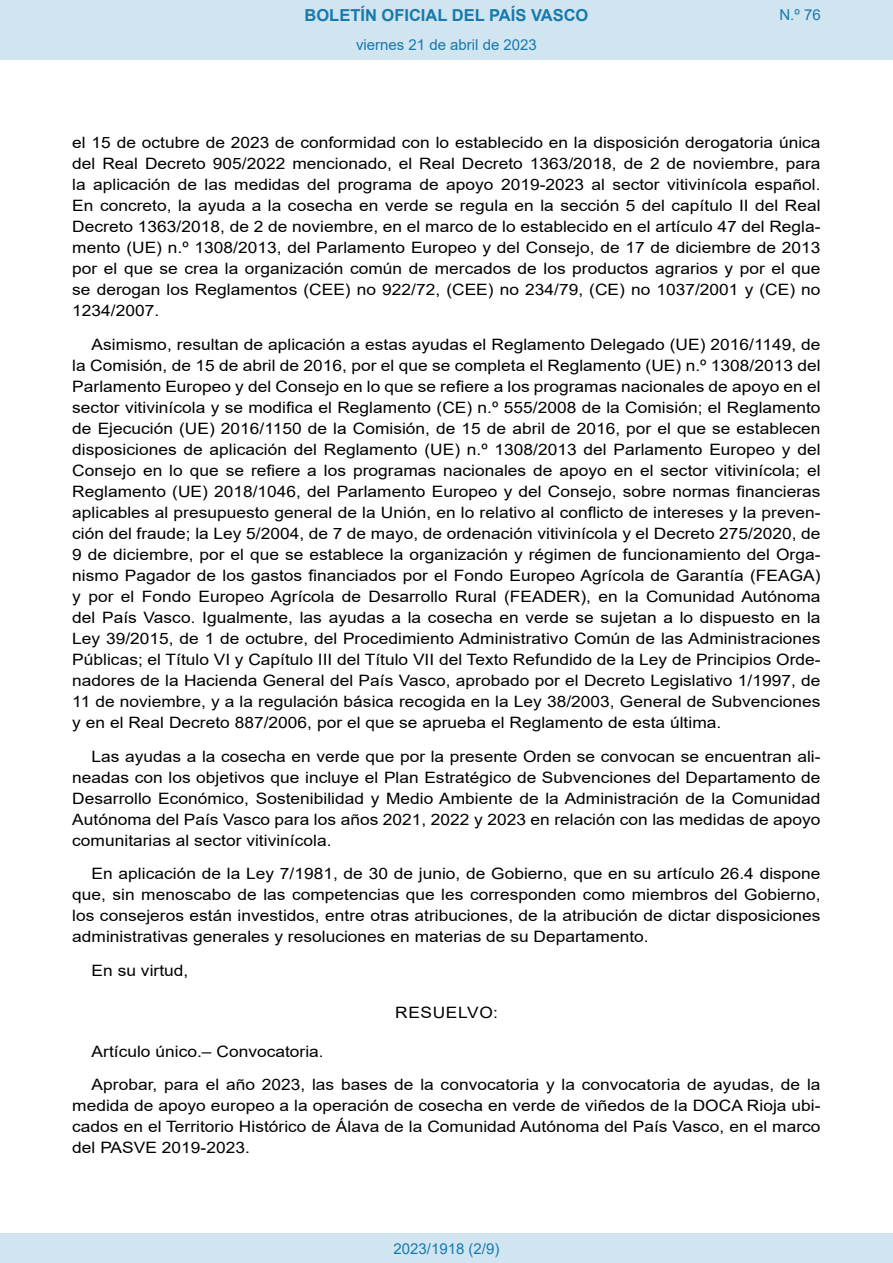
<style>
.page{position:relative;width:893px;height:1263px;background:#fff}
.page>*{position:absolute;margin:0;border:0;box-sizing:border-box;transform-origin:0 0}
.t1{font:700 16.5px "Arial";color:#1879ad}
.BOPVDetalle{font:15.6px/21px "Arial";color:#000;text-align:justify;scale:1.11 1}
.BOPVClave{font:15.6px "Arial";letter-spacing:.035em;color:#000;scale:1.11 1}
.Paginacion_Centro{font:15px "Arial";color:#1879ad}
</style>
<div class="page">
<div style="left:0;top:0;width:893px;height:60px;background:#d0e5f0"></div>
<div style="left:0;top:1233px;width:893px;height:30px;background:#d0e5f0"></div>
<p class="t1" style="left:305px;top:3px;width:285px">BOLETÍN OFICIAL DEL PAÍS VASCO</p>
<p class="Paginacion_Centro" style="left:356px;top:35px;width:182px">viernes 21 de abril de 2023</p>
<p class="Paginacion_Centro" style="left:779px;top:5px;width:43px">N.º 76</p>
<p class="BOPVDetalle" style="left:72px;top:132px;width:676px">el 15 de octubre de 2023 de conformidad con lo establecido en la disposición derogatoria única del Real Decreto 905/2022 mencionado, el Real Decreto 1363/2018, de 2 de noviembre, para la aplicación de las medidas del programa de apoyo 2019-2023 al sector vitivinícola español.<br>En concreto, la ayuda a la cosecha en verde se regula en la sección 5 del capítulo II del Real Decreto 1363/2018, de 2 de noviembre, en el marco de lo establecido en el artículo 47 del Regla&shy;mento (UE) n.º 1308/2013, del Parlamento Europeo y del Consejo, de 17 de diciembre de 2013 por el que se crea la organización común de mercados de los productos agrarios y por el que se derogan los Reglamentos (CEE) no 922/72, (CEE) no 234/79, (CE) no 1037/2001 y (CE) no 1234/2007.</p>
<p class="BOPVDetalle" style="left:72px;top:334px;width:676px;text-indent:19px">Asimismo, resultan de aplicación a estas ayudas el Reglamento Delegado (UE) 2016/1149, de la Comisión, de 15 de abril de 2016, por el que se completa el Reglamento (UE) n.º 1308/2013 del Parlamento Europeo y del Consejo en lo que se refiere a los programas nacionales de apoyo en el sector vitivinícola y se modifica el Reglamento (CE) n.º 555/2008 de la Comisión; el Reglamento de Ejecución (UE) 2016/1150 de la Comisión, de 15 de abril de 2016, por el que se establecen disposiciones de aplicación del Reglamento (UE) n.º 1308/2013 del Parlamento Europeo y del Consejo en lo que se refiere a los programas nacionales de apoyo en el sector vitivinícola; el Reglamento (UE) 2018/1046, del Parlamento Europeo y del Consejo, sobre normas financieras aplicables al presupuesto general de la Unión, en lo relativo al conflicto de intereses y la preven&shy;ción del fraude; la Ley 5/2004, de 7 de mayo, de ordenación vitivinícola y el Decreto 275/2020, de 9 de diciembre, por el que se establece la organización y régimen de funcionamiento del Orga&shy;nismo Pagador de los gastos financiados por el Fondo Europeo Agrícola de Garantía (FEAGA) y por el Fondo Europeo Agrícola de Desarrollo Rural (FEADER), en la Comunidad Autónoma del País Vasco. Igualmente, las ayudas a la cosecha en verde se sujetan a lo dispuesto en la Ley 39/2015, de 1 de octubre, del Procedimiento Administrativo Común de las Administraciones Públicas; el Título VI y Capítulo III del Título VII del Texto Refundido de la Ley de Principios Orde&shy;nadores de la Hacienda General del País Vasco, aprobado por el Decreto Legislativo 1/1997, de 11 de noviembre, y a la regulación básica recogida en la Ley 38/2003, General de Subvenciones y en el Real Decreto 887/2006, por el que se aprueba el Reglamento de esta última.</p>
<p class="BOPVDetalle" style="left:72px;top:746px;width:676px;text-indent:19px">Las ayudas a la cosecha en verde que por la presente Orden se convocan se encuentran ali&shy;neadas con los objetivos que incluye el Plan Estratégico de Subvenciones del Departamento de Desarrollo Económico, Sostenibilidad y Medio Ambiente de la Administración de la Comunidad Autónoma del País Vasco para los años 2021, 2022 y 2023 en relación con las medidas de apoyo comunitarias al sector vitivinícola.</p>
<p class="BOPVDetalle" style="left:72px;top:863px;width:676px;text-indent:19px">En aplicación de la Ley 7/1981, de 30 de junio, de Gobierno, que en su artículo 26.4 dispone que, sin menoscabo de las competencias que les corresponden como miembros del Gobierno, los consejeros están investidos, entre otras atribuciones, de la atribución de dictar disposiciones administrativas generales y resoluciones en materias de su Departamento.</p>
<p class="BOPVDetalle" style="left:92px;top:960px;width:89px">En su virtud,</p>
<p class="BOPVClave" style="left:395px;top:1002px;width:94px">RESUELVO:</p>
<p class="BOPVDetalle" style="left:92px;top:1040px;width:211px">Artículo único.– Convocatoria.</p>
<p class="BOPVDetalle" style="left:72px;top:1074px;width:676px;text-indent:19px">Aprobar, para el año 2023, las bases de la convocatoria y la convocatoria de ayudas, de la medida de apoyo europeo a la operación de cosecha en verde de viñedos de la DOCA Rioja ubi&shy;cados en el Territorio Histórico de Álava de la Comunidad Autónoma del País Vasco, en el marco del PASVE 2019-2023.</p>
<p class="Paginacion_Centro" style="left:393px;top:1238px;width:107px">2023/1918 (2/9)</p>
</div>
